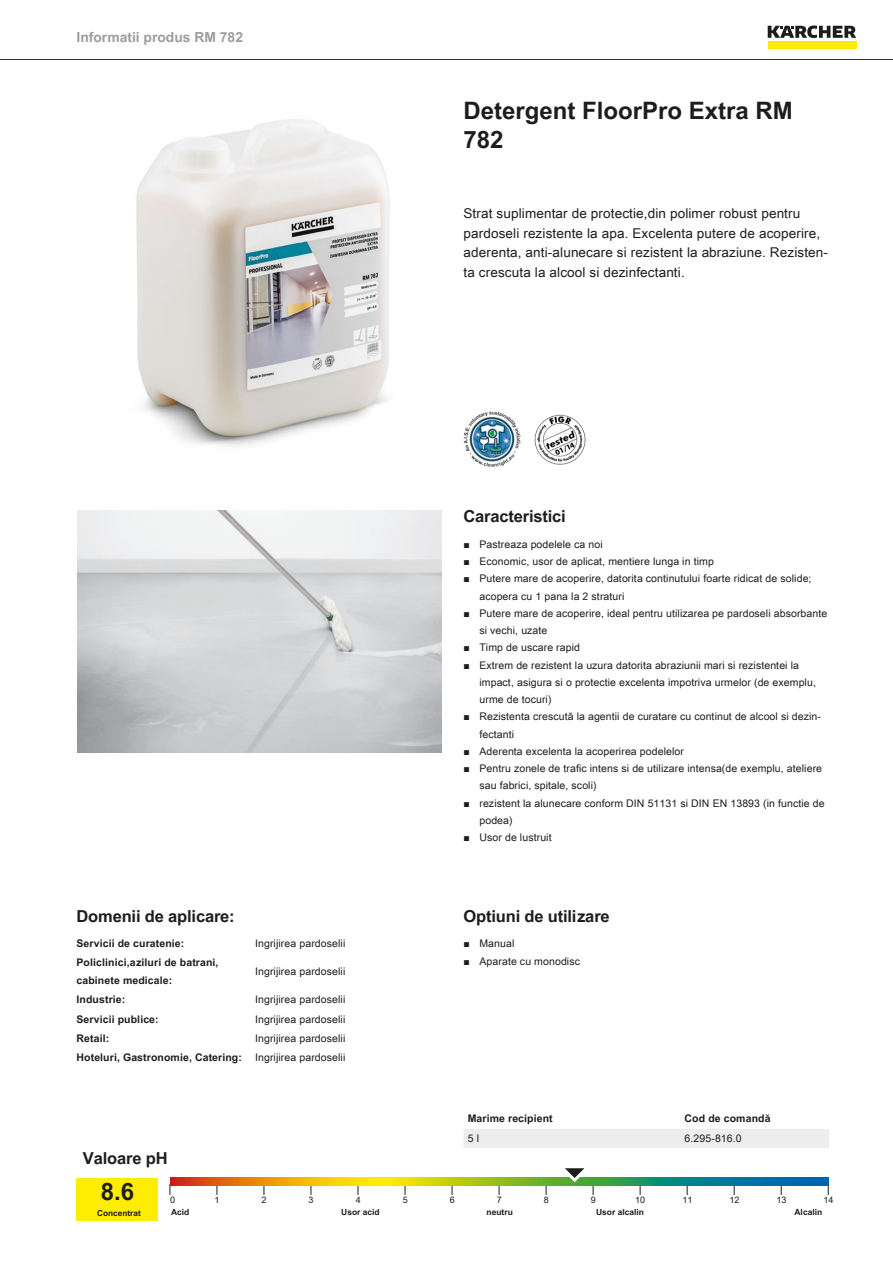
<style>
.page{position:relative;width:893px;height:1263px;background:#fff}
.page>*{position:absolute;margin:0;border:0;box-sizing:border-box;transform-origin:0 0}
.t1{font:700 24px/28.8px "Arial Unicode MS";color:#1d1d1b}
.t2{font:700 16.5px "Arial Unicode MS";letter-spacing:-.01em;color:#1d1d1b}
.t3{font:700 13.8px "Arial Unicode MS";color:#9d9d9d}
.t4{font:13.5px/19.5px "Arial Unicode MS";letter-spacing:.01em;color:#1d1d1b}
.t5{font:10.5px/17.2px "Arial Unicode MS";letter-spacing:.01em;color:#1d1d1b}
.t6{font:700 10.5px/17.2px "Arial Unicode MS";letter-spacing:.01em;color:#1d1d1b}
.t7{font:9px "Arial Unicode MS";color:#1d1d1b}
.t8{font:700 8.4px "Arial Unicode MS";color:#1d1d1b}
.t9{font:700 8.25px "Arial Unicode MS";color:#1d1d1b}
.s1{font-family:"Arial"}
</style>
<div class="page">
<hr style="left:0;top:59px;width:893px;height:1px;background:#1d1d1b">
<div style="left:768px;top:42px;width:88px;height:7px;background:#ffed00"></div>
<svg style="left:768px;top:26px;width:88px;height:12px"></svg>
<img style="left:136px;top:119px;width:254px;height:327px">
<img style="left:463px;top:411px;width:57px;height:56px">
<img style="left:534px;top:414px;width:52px;height:51px">
<img style="left:77px;top:510px;width:365px;height:243px">
<div style="left:77px;top:1178px;width:81px;height:42px;background:#ffed00"></div>
<svg style="left:170px;top:1178px;width:658px;height:8px;background:#869c3b"></svg>
<svg style="left:557px;top:1168px;width:38px;height:27px"></svg>
<div style="left:464px;top:1129px;width:365px;height:19px;background:#ededed"></div>
<h3 class="t3" style="left:77px;top:27px;width:168px">Informatii produs RM 782</h3>
<h2 class="t2" style="left:77px;top:904px;width:160px">Domenii de aplicare:</h2>
<p class="t6" style="left:77px;top:935px;width:109px">Servicii de curatenie:</p>
<p class="t5" style="left:255px;top:934px;width:92px">Ingrijirea pardoselii</p>
<p class="t6" style="left:77px;top:954px;width:143px">Policlinici,aziluri de batrani, cabinete medicale:</p>
<p class="t5" style="left:255px;top:962px;width:92px">Ingrijirea pardoselii</p>
<p class="t6" style="left:77px;top:991px;width:50px">Industrie:</p>
<p class="t5" style="left:255px;top:990px;width:92px">Ingrijirea pardoselii</p>
<p class="t6" style="left:77px;top:1010px;width:84px">Servicii publice:</p>
<p class="t5" style="left:255px;top:1010px;width:92px">Ingrijirea pardoselii</p>
<p class="t6" style="left:77px;top:1030px;width:34px">Retail:</p>
<p class="t5" style="left:255px;top:1029px;width:92px">Ingrijirea pardoselii</p>
<p class="t6" style="left:77px;top:1049px;width:167px">Hoteluri, Gastronomie, Catering:</p>
<p class="t5" style="left:255px;top:1049px;width:92px">Ingrijirea pardoselii</p>
<h1 class="t1" style="left:463px;top:97px;width:331px">Detergent FloorPro Extra RM<br>782</h1>
<p class="t4" style="left:463px;top:203px;width:366px">Strat suplimentar de protectie,din polimer robust pentru pardoseli rezistente la apa. Excelenta putere de acoperire, aderenta, anti-alunecare si rezistent la abraziune. Rezisten&shy;ta crescuta la alcool si dezinfectanti.</p>
<h2 class="t2" style="left:463px;top:504px;width:104px">Caracteristici</h2>
<p class="t5" style="left:463px;top:535px;width:141px"><span class="s1">■</span> Pastreaza podelele ca noi</p>
<p class="t5" style="left:463px;top:553px;width:252px"><span class="s1">■</span> Economic, usor de aplicat, mentiere lunga in timp</p>
<p class="t5" style="left:479px;top:570px;width:334px;text-indent:-16px"><span class="s1">■</span> Putere mare de acoperire, datorita continutului foarte ridicat de solide; acopera cu 1 pana la 2 straturi</p>
<p class="t5" style="left:479px;top:604px;width:349px;text-indent:-16px"><span class="s1">■</span> Putere mare de acoperire, ideal pentru utilizarea pe pardoseli absorbante si vechi, uzate</p>
<p class="t5" style="left:463px;top:639px;width:118px"><span class="s1">■</span> Timp de uscare rapid</p>
<p class="t5" style="left:479px;top:656px;width:338px;text-indent:-16px"><span class="s1">■</span> Extrem de rezistent la uzura datorita abraziunii mari si rezistentei la impact, asigura si o protectie excelenta impotriva urmelor (de exemplu, urme de tocuri)</p>
<p class="t5" style="left:479px;top:708px;width:343px;text-indent:-16px"><span class="s1">■</span> Rezistenta crescută la agentii de curatare cu continut de alcool si dezin&shy;fectanti</p>
<p class="t5" style="left:463px;top:742px;width:222px"><span class="s1">■</span> Aderenta excelenta la acoperirea podelelor</p>
<p class="t5" style="left:479px;top:760px;width:344px;text-indent:-16px"><span class="s1">■</span> Pentru zonele de trafic intens si de utilizare intensa(de exemplu, ateliere sau fabrici, spitale, scoli)</p>
<p class="t5" style="left:479px;top:794px;width:347px;text-indent:-16px"><span class="s1">■</span> rezistent la alunecare conform DIN 51131 si DIN EN 13893 (in functie de podea)</p>
<p class="t5" style="left:463px;top:829px;width:90px"><span class="s1">■</span> Usor de lustruit</p>
<h2 class="t2" style="left:463px;top:904px;width:148px">Optiuni de utilizare</h2>
<p class="t5" style="left:463px;top:935px;width:52px"><span class="s1">■</span> Manual</p>
<p class="t5" style="left:463px;top:952px;width:118px"><span class="s1">■</span> Aparate cu monodisc</p>
<p class="t6" style="left:468px;top:1110px;width:87px">Marime recipient</p>
<p class="t6" style="left:685px;top:1110px;width:87px">Cod de comandă</p>
<p class="t5" style="left:468px;top:1129px;width:13px">5 l</p>
<p class="t5" style="left:685px;top:1129px;width:59px">6.295-816.0</p>
<h2 class="t2" style="left:83px;top:1146px;width:86px">Valoare pH</h2>
<h1 class="t1" style="left:101px;top:1178px;width:35px">8.6</h1>
<p class="t7" style="left:170px;top:1193px;width:7px">0</p>
<p class="t7" style="left:215px;top:1193px;width:7px">1</p>
<p class="t7" style="left:262px;top:1193px;width:7px">2</p>
<p class="t7" style="left:309px;top:1193px;width:7px">3</p>
<p class="t7" style="left:356px;top:1193px;width:7px">4</p>
<p class="t7" style="left:403px;top:1193px;width:7px">5</p>
<p class="t7" style="left:450px;top:1193px;width:7px">6</p>
<p class="t7" style="left:497px;top:1193px;width:7px">7</p>
<p class="t7" style="left:544px;top:1193px;width:7px">8</p>
<p class="t7" style="left:591px;top:1193px;width:7px">9</p>
<p class="t7" style="left:635px;top:1193px;width:12px">10</p>
<p class="t7" style="left:682px;top:1193px;width:12px">11</p>
<p class="t7" style="left:729px;top:1193px;width:12px">12</p>
<p class="t7" style="left:776px;top:1193px;width:12px">13</p>
<p class="t7" style="left:823px;top:1193px;width:12px">14</p>
<p class="t9" style="left:97px;top:1207px;width:45px">Concentrat</p>
<p class="t8" style="left:171px;top:1206px;width:20px">Acid</p>
<p class="t8" style="left:341px;top:1206px;width:40px">Usor acid</p>
<p class="t8" style="left:487px;top:1206px;width:28px">neutru</p>
<p class="t8" style="left:596px;top:1206px;width:49px">Usor alcalin</p>
<p class="t8" style="left:794px;top:1206px;width:29px">Alcalin</p>
</div>
